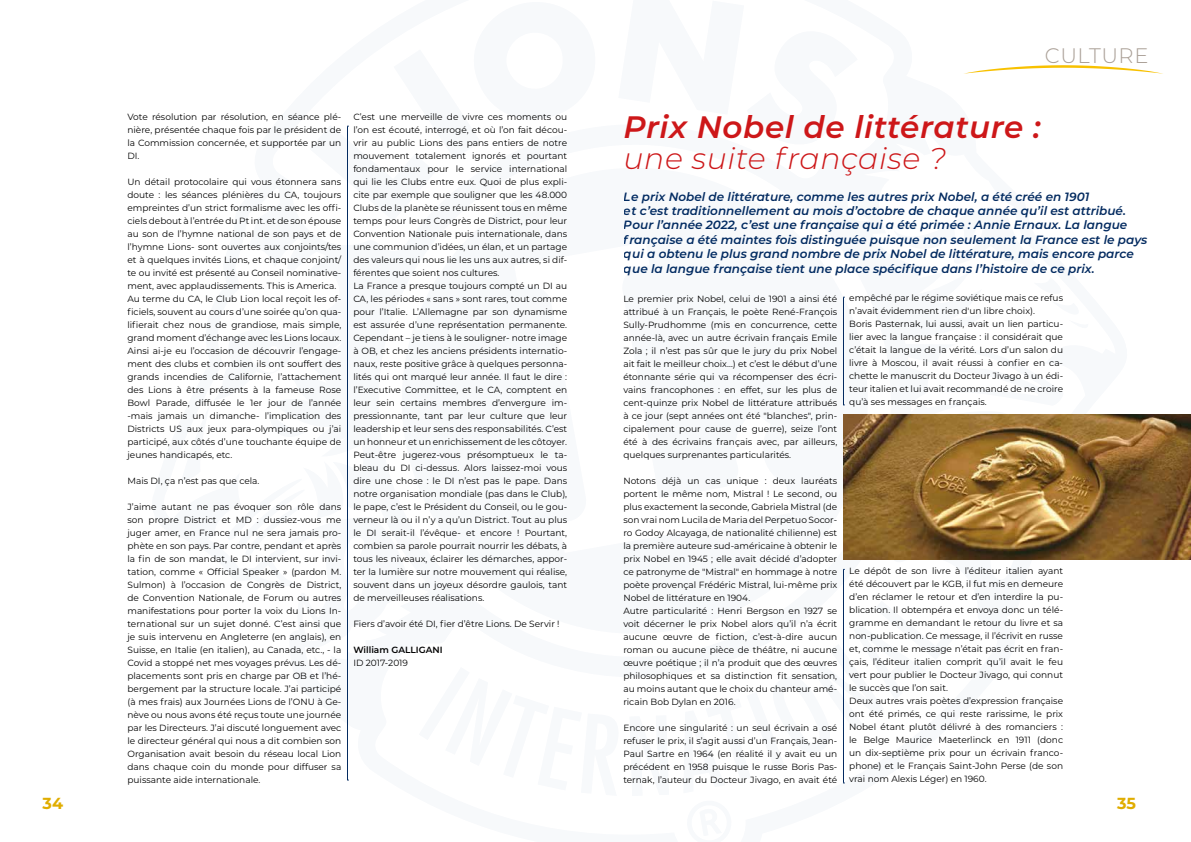
<style>
.page{position:relative;width:1191px;height:842px;background:#fff}
.page>*{position:absolute;margin:0;border:0;box-sizing:border-box;transform-origin:0 0}
.t1{font:italic 600 31px "Montserrat";letter-spacing:.02em;color:#cd1719}
.t2{font:italic 300 30px "Montserrat";letter-spacing:.02em;color:#cd1719}
.t3{font:300 21px "Montserrat";letter-spacing:.03em;color:#aaa097}
.t4{font:700 16px "Montserrat";color:#e0ad00}
.t5{font:italic 600 12px/14.4px "Montserrat";color:#042b60}
.t6{font:9px/13px "Montserrat";color:#000}
.t7{font:600 9px "Montserrat";color:#000}
</style>
<div class="page">
<svg style="left:347px;top:126px;width:1px;height:655px"></svg>
<svg style="left:843px;top:297px;width:1px;height:109px"></svg>
<svg style="left:843px;top:569px;width:1px;height:215px"></svg>
<img style="left:843px;top:414px;width:348px;height:146px">
<svg style="left:964px;top:65px;width:199px;height:9px"></svg>
<p class="t6" style="left:127px;top:110px;width:215px;text-align:justify">Vote résolution par résolution, en séance plé&shy;nière, présentée chaque fois par le président de la Commission concernée, et supportée par un DI.</p>
<p class="t6" style="left:127px;top:175px;width:215px">Un détail protocolaire qui vous étonnera sans doute : les séances plénières du CA, toujours empreintes d’un strict formalisme avec les offi&shy;ciels debout à l’entrée du Pt int. et de son épouse au son de l’hymne national de son pays et de l’hymne Lions- sont ouvertes aux conjoints/tes et à quelques invités Lions, et chaque conjoint/ te ou invité est présenté au Conseil nominative&shy;ment, avec applaudissements. This is America.<br>Au terme du CA, le Club Lion local reçoit les of&shy;ficiels, souvent au cours d’une soirée qu’on qua&shy;lifierait chez nous de grandiose, mais simple, grand moment d’échange avec les Lions locaux.<br>Ainsi ai-je eu l’occasion de découvrir l’engage&shy;ment des clubs et combien ils ont souffert des grands incendies de Californie, l’attachement des Lions à être présents à la fameuse Rose Bowl Parade, diffusée le 1er jour de l’année -mais jamais un dimanche- l’implication des Districts US aux jeux para-olympiques ou j’ai participé, aux côtés d’une touchante équipe de jeunes handicapés, etc.</p>
<p class="t6" style="left:127px;top:474px;width:133px">Mais DI, ça n’est pas que cela.</p>
<p class="t6" style="left:127px;top:500px;width:215px;text-align:justify">J’aime autant ne pas évoquer son rôle dans son propre District et MD : dussiez-vous me juger amer, en France nul ne sera jamais pro&shy;phète en son pays. Par contre, pendant et après la fin de son mandat, le DI intervient, sur invi&shy;tation, comme « Official Speaker » (pardon M.<br>Sulmon) à l’occasion de Congrès de District, de Convention Nationale, de Forum ou autres manifestations pour porter la voix du Lions In&shy;ternational sur un sujet donné. C’est ainsi que je suis intervenu en Angleterre (en anglais), en Suisse, en Italie (en italien), au Canada, etc., - la Covid a stoppé net mes voyages prévus. Les dé&shy;placements sont pris en charge par OB et l’hé&shy;bergement par la structure locale. J’ai participé (à mes frais) aux Journées Lions de l’ONU à Ge&shy;nève ou nous avons été reçus toute une journée par les Directeurs. J’ai discuté longuement avec le directeur général qui nous a dit combien son Organisation avait besoin du réseau local Lion dans chaque coin du monde pour diffuser sa puissante aide internationale.</p>
<p class="t6" style="left:353px;top:110px;width:215px">C’est une merveille de vivre ces moments ou l’on est écouté, interrogé, et où l’on fait décou&shy;vrir au public Lions des pans entiers de notre mouvement totalement ignorés et pourtant fondamentaux pour le service international qui lie les Clubs entre eux. Quoi de plus expli&shy;cite par exemple que souligner que les 48.000<br>Clubs de la planète se réunissent tous en même temps pour leurs Congrès de District, pour leur Convention Nationale puis internationale, dans une communion d’idées, un élan, et un partage des valeurs qui nous lie les uns aux autres, si dif&shy;férentes que soient nos cultures.<br>La France a presque toujours compté un DI au CA, les périodes « sans » sont rares, tout comme pour l’Italie. L’Allemagne par son dynamisme est assurée d’une représentation permanente.<br>Cependant – je tiens à le souligner- notre image à OB, et chez les anciens présidents internatio&shy;naux, reste positive grâce à quelques personna&shy;lités qui ont marqué leur année. Il faut le dire : l’Executive Committee, et le CA, comptent en leur sein certains membres d’envergure im&shy;pressionnante, tant par leur culture que leur leadership et leur sens des responsabilités. C’est un honneur et un enrichissement de les côtoyer.<br>Peut-être jugerez-vous présomptueux le ta&shy;bleau du DI ci-dessus. Alors laissez-moi vous dire une chose : le DI n’est pas le pape. Dans notre organisation mondiale (pas dans le Club), le pape, c’est le Président du Conseil, ou le gou&shy;verneur là ou il n’y a qu’un District. Tout au plus le DI serait-il l’évêque- et encore ! Pourtant, combien sa parole pourrait nourrir les débats, à tous les niveaux, éclairer les démarches, appor&shy;ter la lumière sur notre mouvement qui réalise, souvent dans un joyeux désordre gaulois, tant de merveilleuses réalisations.</p>
<p class="t6" style="left:353px;top:617px;width:208px">Fiers d’avoir été DI, fier d’être Lions. De Servir !</p>
<p class="t7" style="left:353px;top:643px;width:91px">William GALLIGANI</p>
<p class="t6" style="left:353px;top:656px;width:56px">ID 2017-2019</p>
<h3 class="t3" style="left:1044px;top:41px;width:105px">CULTURE</h3>
<h1 class="t1" style="left:623px;top:105px;width:419px">Prix Nobel de littérature :</h1>
<h2 class="t2" style="left:623px;top:138px;width:324px">une suite française ?</h2>
<p class="t5" style="left:624px;top:189px;width:525px">Le prix Nobel de littérature, comme les autres prix Nobel, a été créé en 1901<br>et c’est traditionnellement au mois d’octobre de chaque année qu’il est attribué.<br>Pour l’année 2022, c’est une française qui a été primée : Annie Ernaux. La langue française a été maintes fois distinguée puisque non seulement la France est le pays qui a obtenu le plus grand nombre de prix Nobel de littérature, mais encore parce que la langue française tient une place spécifique dans l’histoire de ce prix.</p>
<p class="t6" style="left:623px;top:292px;width:215px;text-align:justify">Le premier prix Nobel, celui de 1901 a ainsi été attribué à un Français, le poète René-François Sully-Prudhomme (mis en concurrence, cette année-là, avec un autre écrivain français Emile Zola ; il n’est pas sûr que le jury du prix Nobel ait fait le meilleur choix…) et c’est le début d’une étonnante série qui va récompenser des écri&shy;vains francophones : en effet, sur les plus de cent-quinze prix Nobel de littérature attribués à ce jour (sept années ont été "blanches", prin&shy;cipalement pour cause de guerre), seize l’ont été à des écrivains français avec, par ailleurs, quelques surprenantes particularités.</p>
<p class="t6" style="left:623px;top:473px;width:215px">Notons déjà un cas unique : deux lauréats portent le même nom, Mistral ! Le second, ou plus exactement la seconde, Gabriela Mistral (de son vrai nom Lucila de Maria del Perpetuo Socor&shy;ro Godoy Alcayaga, de nationalité chilienne) est la première auteure sud-américaine à obtenir le prix Nobel en 1945 ; elle avait décidé d’adopter ce patronyme de "Mistral" en hommage à notre poète provençal Frédéric Mistral, lui-même prix Nobel de littérature en 1904.<br>Autre particularité : Henri Bergson en 1927 se voit décerner le prix Nobel alors qu’il n’a écrit aucune œuvre de fiction, c’est-à-dire aucun roman ou aucune pièce de théâtre, ni aucune œuvre poétique ; il n’a produit que des œuvres philosophiques et sa distinction fit sensation, au moins autant que le choix du chanteur amé&shy;ricain Bob Dylan en 2016.</p>
<p class="t6" style="left:623px;top:720px;width:215px;text-align:justify">Encore une singularité : un seul écrivain a osé refuser le prix, il s’agit aussi d’un Français, Jean-Paul Sartre en 1964 (en réalité il y avait eu un précédent en 1958 puisque le russe Boris Pas&shy;ternak, l’auteur du Docteur Jivago, en avait été</p>
<p class="t6" style="left:849px;top:291px;width:215px">empêché par le régime soviétique mais ce refus n’avait évidemment rien d'un libre choix).<br>Boris Pasternak, lui aussi, avait un lien particu&shy;lier avec la langue française : il considérait que c’était la langue de la vérité. Lors d’un salon du livre à Moscou, il avait réussi à confier en ca&shy;chette le manuscrit du Docteur Jivago à un édi&shy;teur italien et lui avait recommandé de ne croire qu’à ses messages en français.</p>
<p class="t6" style="left:849px;top:564px;width:215px">Le dépôt de son livre à l’éditeur italien ayant été découvert par le KGB, il fut mis en demeure d’en réclamer le retour et d’en interdire la pu&shy;blication. Il obtempéra et envoya donc un télé&shy;gramme en demandant le retour du livre et sa non-publication. Ce message, il l’écrivit en russe et, comme le message n’était pas écrit en fran&shy;çais, l’éditeur italien comprit qu’il avait le feu vert pour publier le Docteur Jivago, qui connut le succès que l’on sait.<br>Deux autres vrais poètes d’expression française ont été primés, ce qui reste rarissime, le prix Nobel étant plutôt délivré à des romanciers : le Belge Maurice Maeterlinck en 1911 (donc un dix-septième prix pour un écrivain franco&shy;phone) et le Français Saint-John Perse (de son vrai nom Alexis Léger) en 1960.</p>
<h3 class="t4" style="left:43px;top:792px;width:22px">34</h3>
<h3 class="t4" style="left:1117px;top:792px;width:20px">35</h3>
</div>
